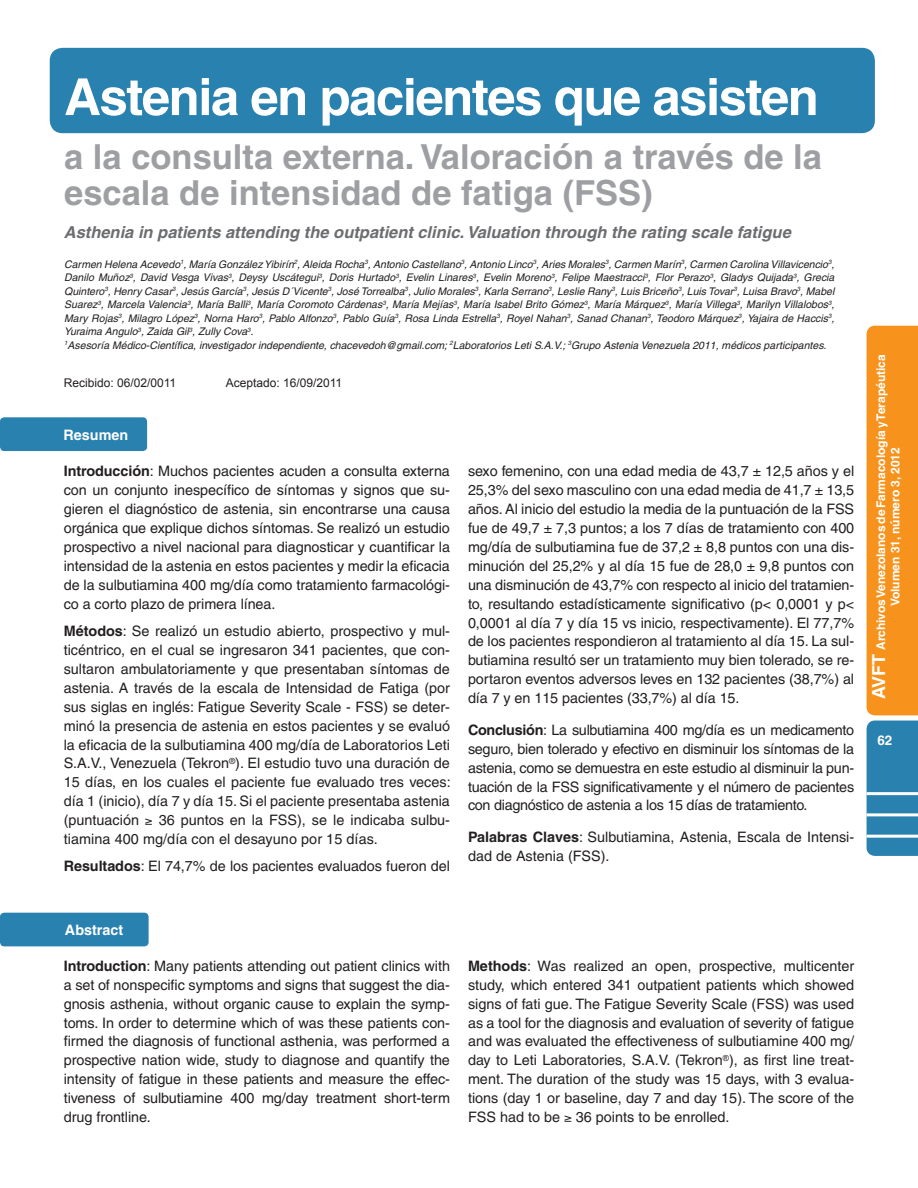
<style>
.page{position:relative;width:918px;height:1188px;background:#fff}
.page>*{position:absolute;margin:0;border:0;box-sizing:border-box;transform-origin:0 0}
.t1{font:700 51px "Helvetica";letter-spacing:-.03em;color:#fff}
.t2{font:700 34.5px/36px "Helvetica";color:#9d9fa2}
.t3{font:italic 700 16.5px "Helvetica";color:#6c6d70}
.Body{font:14.4px/18.9px "Helvetica";letter-spacing:-.005em;color:#231f20;text-align:justify}
.Cuerpo{font:14.4px/18.9px "Helvetica";letter-spacing:.005em;color:#231f20;text-align:justify}
.t4{font:700 14.4px "Helvetica";color:#fff}
.t5{font:700 13.5px "Helvetica";color:#fff}
.t6{font:700 12px/14.4px "Helvetica";color:#fff;text-align:center}
.t7{font:12px "Arial";color:#231f20}
.t8{font:italic 10.5px/13.5px "Helvetica";color:#231f20;text-align:justify}
.s1{font-weight:700}
.s2{font-size:18px}
</style>
<div class="page">
<div style="left:867px;top:721px;width:51px;height:135px;background:#2881ae"></div>
<div style="left:867px;top:326px;width:51px;height:389px;background:#f7931d"></div>
<hr style="left:867px;top:835px;width:51px;height:3px;background:#fff">
<hr style="left:867px;top:813px;width:51px;height:3px;background:#fff">
<hr style="left:867px;top:792px;width:51px;height:3px;background:#fff">
<div style="left:50px;top:48px;width:825px;height:85px;background:#2881ae;border-radius:13px"></div>
<div style="left:0;top:417px;width:147px;height:34px;background:#2881ae;border-radius:4px"></div>
<div style="left:0;top:913px;width:149px;height:33px;background:#2881ae;border-radius:4px"></div>
<p class="t1" style="left:64px;top:66px;width:756px">Astenia en pacientes que asisten</p>
<p class="t2" style="left:64px;top:138px;width:759px">a la consulta externa. Valoración a través de la escala de intensidad de fatiga (FSS)</p>
<p class="t3" style="left:64px;top:223px;width:729px">Asthenia in patients attending the outpatient clinic. Valuation through the rating scale fatigue</p>
<p class="t8" style="left:64px;top:257px;width:772px">Carmen Helena Acevedo<sup>1</sup>, María González Yibirín<sup>2</sup>, Aleida Rocha<sup>3</sup>, Antonio Castellano<sup>3</sup>, Antonio Linco<sup>3</sup>, Aries Morales<sup>3</sup>, Carmen Marín<sup>3</sup>, Carmen Carolina Villavicencio<sup>3</sup>, Danilo Muñoz<sup>3</sup>, David Vesga Vivas<sup>3</sup>, Deysy Uscátegui<sup>3</sup>, Doris Hurtado<sup>3</sup>, Evelin Linares<sup>3</sup>, Evelin Moreno<sup>3</sup>, Felipe Maestracci<sup>3</sup>, Flor Perazo<sup>3</sup>, Gladys Quijada<sup>3</sup>, Grecia Quintero<sup>3</sup>, Henry Casar<sup>3</sup>, Jesús García<sup>3</sup>, Jesús D´Vicente<sup>3</sup>, José Torrealba<sup>3</sup>, Julio Morales<sup>3</sup>, Karla Serrano<sup>3</sup>, Leslie Rany<sup>3</sup>, Luis Briceño<sup>3</sup>, Luis Tovar<sup>3</sup>, Luisa Bravo<sup>3</sup>, Mabel Suarez<sup>3</sup>, Marcela Valencia<sup>3</sup>, María Balli<sup>3</sup>, María Coromoto Cárdenas<sup>3</sup>, María Mejías<sup>3</sup>, María Isabel Brito Gómez<sup>3</sup>, María Márquez<sup>3</sup>, María Villega<sup>3</sup>, Marilyn Villalobos<sup>3</sup>, Mary Rojas<sup>3</sup>, Milagro López<sup>3</sup>, Norna Haro<sup>3</sup>, Pablo Alfonzo<sup>3</sup>, Pablo Guía<sup>3</sup>, Rosa Linda Estrella<sup>3</sup>, Royel Nahan<sup>3</sup>, Sanad Chanan<sup>3</sup>, Teodoro Márquez<sup>3</sup>, Yajaira de Haccis<sup>3</sup>, Yuraima Angulo<sup>3</sup>, Zaida Gil<sup>3</sup>, Zully Cova<sup>3</sup>.</p>
<p class="t8" style="left:64px;top:338px;width:764px"><sup>1</sup>Asesoría Médico-Científica, investigador independiente, chacevedoh@gmail.com; <sup>2</sup>Laboratorios Leti S.A.V.; <sup>3</sup>Grupo Astenia Venezuela 2011, médicos participantes.</p>
<p class="t7" style="left:64px;top:375px;width:114px">Recibido: 06/02/0011</p>
<p class="t7" style="left:226px;top:375px;width:118px">Aceptado: 16/09/2011</p>
<p class="t4" style="left:63px;top:426px;width:66px">Resumen</p>
<p class="Cuerpo" style="left:64px;top:462px;width:388px"><span class="s1">Introducción</span>: Muchos pacientes acuden a consulta externa con un conjunto inespecífico de síntomas y signos que su&shy;gieren el diagnóstico de astenia, sin encontrarse una causa orgánica que explique dichos síntomas. Se realizó un estudio prospectivo a nivel nacional para diagnosticar y cuantificar la intensidad de la astenia en estos pacientes y medir la eficacia de la sulbutiamina 400 mg/día como tratamiento farmacológi&shy;co a corto plazo de primera línea.</p>
<p class="Cuerpo" style="left:64px;top:622px;width:388px"><span class="s1">Métodos</span>: Se realizó un estudio abierto, prospectivo y mul&shy;ticéntrico, en el cual se ingresaron 341 pacientes, que con&shy;sultaron ambulatoriamente y que presentaban síntomas de astenia. A través de la escala de Intensidad de Fatiga (por sus siglas en inglés: Fatigue Severity Scale - FSS) se deter&shy;minó la presencia de astenia en estos pacientes y se evaluó la eficacia de la sulbutiamina 400 mg/día de Laboratorios Leti S.A.V., Venezuela (Tekron<sup>®</sup>). El estudio tuvo una duración de 15 días, en los cuales el paciente fue evaluado tres veces: día 1 (inicio), día 7 y día 15. Si el paciente presentaba astenia (puntuación ≥ 36 puntos en la FSS), se le indicaba sulbu&shy;tiamina 400 mg/día con el desayuno por 15 días.</p>
<p class="Body" style="left:64px;top:857px;width:388px"><span class="s1">Resultados</span>: El 74,7% de los pacientes evaluados fueron del</p>
<p class="Body" style="left:468px;top:462px;width:388px">sexo femenino, con una edad media de 43,7 ± 12,5 años y el 25,3% del sexo masculino con una edad media de 41,7 ± 13,5 años. Al inicio del estudio la media de la puntuación de la FSS fue de 49,7 ± 7,3 puntos; a los 7 días de tratamiento con 400 mg/día de sulbutiamina fue de 37,2 ± 8,8 puntos con una dis&shy;minución del 25,2% y al día 15 fue de 28,0 ± 9,8 puntos con una disminución de 43,7% con respecto al inicio del tratamien&shy;to, resultando estadísticamente significativo (p&lt; 0,0001 y p&lt; 0,0001 al día 7 y día 15 vs inicio, respectivamente). El 77,7% de los pacientes respondieron al tratamiento al día 15. La sul&shy;butiamina resultó ser un tratamiento muy bien tolerado, se re&shy;portaron eventos adversos leves en 132 pacientes (38,7%) al día 7 y en 115 pacientes (33,7%) al día 15.</p>
<p class="Body" style="left:468px;top:720px;width:388px"><span class="s1">Conclusión</span>: La sulbutiamina 400 mg/día es un medicamento seguro, bien tolerado y efectivo en disminuir los síntomas de la astenia, como se demuestra en este estudio al disminuir la pun&shy;tuación de la FSS significativamente y el número de pacientes con diagnóstico de astenia a los 15 días de tratamiento.</p>
<p class="Body" style="left:468px;top:828px;width:388px"><span class="s1">Palabras Claves</span>: Sulbutiamina, Astenia, Escala de Intensi&shy;dad de Astenia (FSS).</p>
<p class="t6" style="left:873px;top:699px;width:346px;rotate:-90deg"><span class="s2">AVFT</span> Archivos Venezolanos de Farmacología y Terapéutica<br>Volumen 31, número 3, 2012</p>
<p class="t5" style="left:877px;top:732px;width:17px">62</p>
<p class="t4" style="left:65px;top:921px;width:60px">Abstract</p>
<p class="Body" style="left:64px;top:956px;width:388px"><span class="s1">Introduction</span>: Many patients attending out patient clinics with a set of nonspecific symptoms and signs that suggest the dia&shy;gnosis asthenia, without organic cause to explain the symp&shy;toms. In order to determine which of was these patients con&shy;firmed the diagnosis of functional asthenia, was performed a prospective nation wide, study to diagnose and quantify the intensity of fatigue in these patients and measure the effec&shy;tiveness of sulbutiamine 400 mg/day treatment short-term drug frontline.</p>
<p class="Body" style="left:468px;top:956px;width:388px"><span class="s1">Methods</span>: Was realized an open, prospective, multicenter study, which entered 341 outpatient patients which showed signs of fati gue. The Fatigue Severity Scale (FSS) was used as a tool for the diagnosis and evaluation of severity of fatigue and was evaluated the effectiveness of sulbutiamine 400 mg/ day to Leti Laboratories, S.A.V. (Tekron<sup>®</sup>), as first line treat&shy;ment. The duration of the study was 15 days, with 3 evalua&shy;tions (day 1 or baseline, day 7 and day 15). The score of the FSS had to be ≥ 36 points to be enrolled.</p>
</div>
